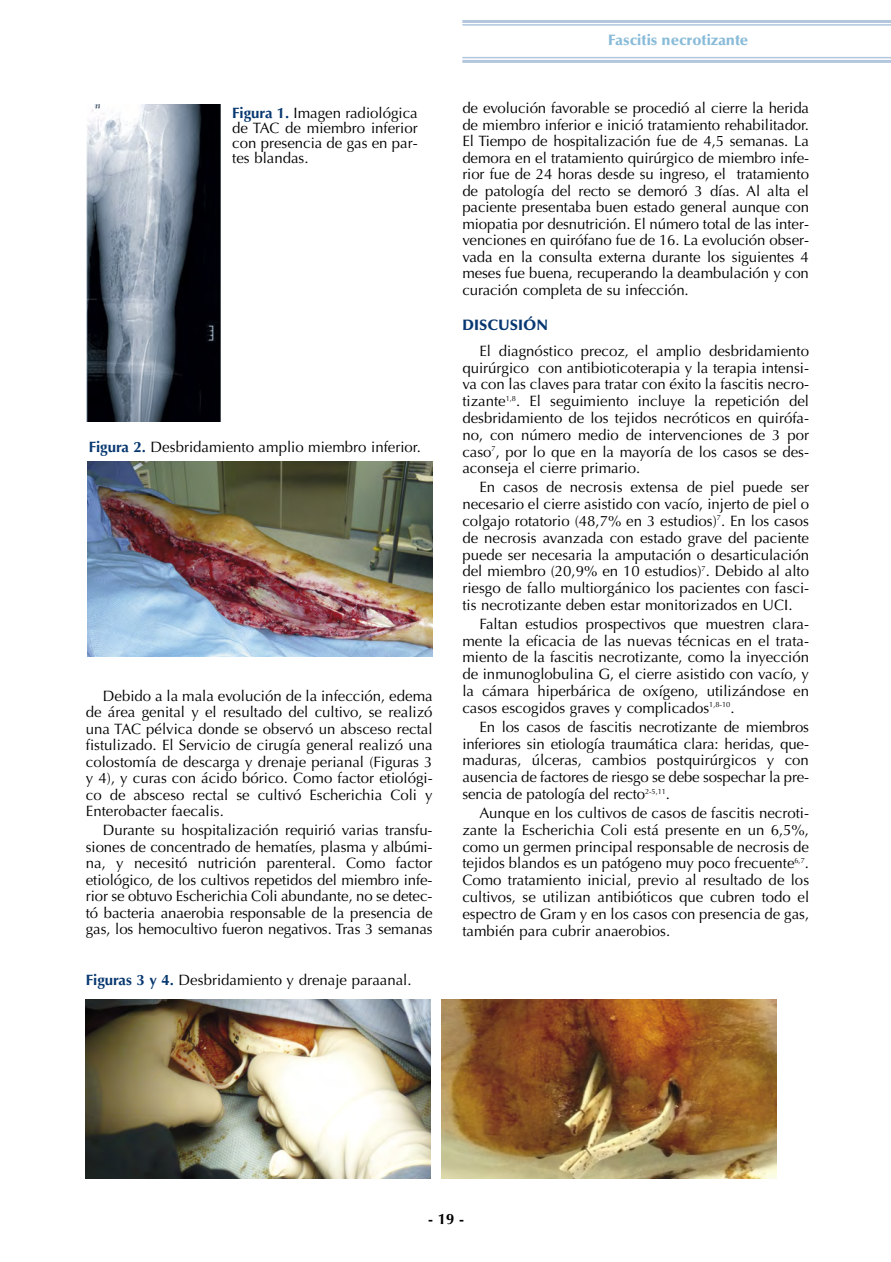
<style>
.page{position:relative;width:891px;height:1262px;background:#fff}
.page>*{position:absolute;margin:0;border:0;box-sizing:border-box;transform-origin:0 0}
.t1{font:15px/16.8px "Optima LT Std";color:#000;text-align:justify}
.t2{font:900 15px "Optima LT Std";color:#88bbd9}
.t3{font:900 15px "Optima LT Std";color:#073770}
.t4{font:700 15px "Optima LT Std";color:#000}
.s1{font-weight:700;color:#073770}
</style>
<div class="page">
<hr style="left:462px;top:24px;width:429px;height:2px;background:#b2c6de">
<hr style="left:462px;top:57px;width:429px;height:1px;background:#b2c6de">
<hr style="left:462px;top:60px;width:429px;height:3px;background:#b2c6de">
<hr style="left:462px;top:20px;width:429px;height:3px;background:#b2c6de">
<img style="left:86px;top:104px;width:135px;height:317px">
<img style="left:87px;top:461px;width:345px;height:195px">
<img style="left:86px;top:999px;width:345px;height:179px">
<img style="left:441px;top:999px;width:335px;height:179px">
<p class="t1" style="left:232px;top:107px;width:187px;line-height:15px"><span class="s1">Figura 1.</span> Imagen radiológica de TAC de miembro inferior con presencia de gas en par&shy;tes blandas.</p>
<p class="t1" style="left:89px;top:440px;width:334px"><span class="s1">Figura 2.</span> Desbridamiento amplio miembro inferior.</p>
<p class="t1" style="left:86px;top:689px;width:348px;text-indent:17px">Debido a la mala evolución de la infección, edema de área genital y el resultado del cultivo, se realizó una TAC pélvica donde se observó un absceso rectal fistulizado. El Servicio de cirugía general realizó una colostomía de descarga y drenaje perianal (Figuras 3 y 4), y curas con ácido bórico. Como factor etiológi&shy;co de absceso rectal se cultivó Escherichia Coli y Enterobacter faecalis.</p>
<p class="t1" style="left:86px;top:823px;width:348px;text-indent:17px">Durante su hospitalización requirió varias transfu&shy;siones de concentrado de hematíes, plasma y albúmi&shy;na, y necesitó nutrición parenteral. Como factor etiológico, de los cultivos repetidos del miembro infe&shy;rior se obtuvo Escherichia Coli abundante, no se detec&shy;tó bacteria anaerobia responsable de la presencia de gas, los hemocultivo fueron negativos. Tras 3 semanas</p>
<p class="t1" style="left:86px;top:973px;width:327px"><span class="s1">Figuras 3 y 4.</span> Desbridamiento y drenaje paraanal.</p>
<p class="t2" style="left:608px;top:34px;width:141px">Fascitis necrotizante</p>
<p class="t1" style="left:462px;top:102px;width:348px">de evolución favorable se procedió al cierre la herida de miembro inferior e inició tratamiento rehabilitador.<br>El Tiempo de hospitalización fue de 4,5 semanas. La demora en el tratamiento quirúrgico de miembro infe&shy;rior fue de 24 horas desde su ingreso, el tratamiento de patología del recto se demoró 3 días. Al alta el paciente presentaba buen estado general aunque con miopatia por desnutrición. El número total de las inter&shy;venciones en quirófano fue de 16. La evolución obser&shy;vada en la consulta externa durante los siguientes 4 meses fue buena, recuperando la deambulación y con curación completa de su infección.</p>
<p class="t3" style="left:462px;top:319px;width:87px">DISCUSIÓN</p>
<p class="t1" style="left:462px;top:344px;width:348px;text-indent:17px">El diagnóstico precoz, el amplio desbridamiento quirúrgico con antibioticoterapia y la terapia intensi&shy;va con las claves para tratar con éxito la fascitis necro&shy;tizante<sup>1,8</sup>. El seguimiento incluye la repetición del desbridamiento de los tejidos necróticos en quirófa&shy;no, con número medio de intervenciones de 3 por caso<sup>7</sup>, por lo que en la mayoría de los casos se des&shy;aconseja el cierre primario.</p>
<p class="t1" style="left:462px;top:480px;width:348px;text-indent:17px">En casos de necrosis extensa de piel puede ser necesario el cierre asistido con vacío, injerto de piel o colgajo rotatorio (48,7% en 3 estudios)<sup>7</sup>. En los casos de necrosis avanzada con estado grave del paciente puede ser necesaria la amputación o desarticulación del miembro (20,9% en 10 estudios)<sup>7</sup>. Debido al alto riesgo de fallo multiorgánico los pacientes con fasci&shy;tis necrotizante deben estar monitorizados en UCI.</p>
<p class="t1" style="left:462px;top:617px;width:348px;text-indent:17px">Faltan estudios prospectivos que muestren clara&shy;mente la eficacia de las nuevas técnicas en el trata&shy;miento de la fascitis necrotizante, como la inyección de inmunoglobulina G, el cierre asistido con vacío, y la cámara hiperbárica de oxígeno, utilizándose en casos escogidos graves y complicados<sup>1,8-10</sup>.</p>
<p class="t1" style="left:462px;top:720px;width:348px;text-indent:17px">En los casos de fascitis necrotizante de miembros inferiores sin etiología traumática clara: heridas, que&shy;maduras, úlceras, cambios postquirúrgicos y con ausencia de factores de riesgo se debe sospechar la pre&shy;sencia de patología del recto<sup>2-5,11</sup>.</p>
<p class="t1" style="left:462px;top:806px;width:348px;text-indent:17px">Aunque en los cultivos de casos de fascitis necroti&shy;zante la Escherichia Coli está presente en un 6,5%, como un germen principal responsable de necrosis de tejidos blandos es un patógeno muy poco frecuente<sup>6,7</sup>.<br>Como tratamiento inicial, previo al resultado de los cultivos, se utilizan antibióticos que cubren todo el espectro de Gram y en los casos con presencia de gas, también para cubrir anaerobios.</p>
<p class="t4" style="left:428px;top:1213px;width:37px">- 19 -</p>
</div>
